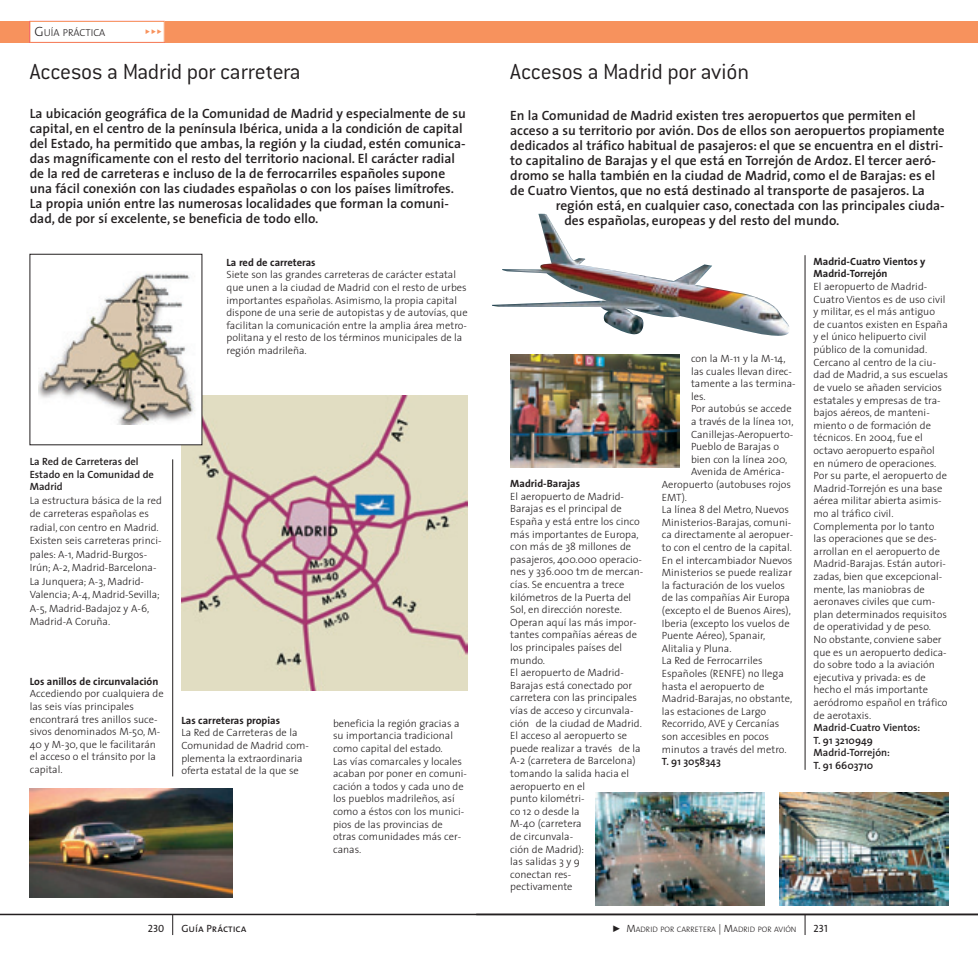
<style>
.page{position:relative;width:978px;height:957px;background:#fff}
.page>*{position:absolute;margin:0;border:0;box-sizing:border-box;transform-origin:0 0}
.t1{font:300 24px "Conduit ITC";letter-spacing:-.01em;color:#231f20}
.t2{font:600 13.5px/15px "The Sans";color:#231f20}
.t3{font:300 10.5px/12.6px "The Sans";color:#231f20}
.t4{font:600 10.5px/12.6px "The Sans";color:#231f20}
.t5{font:700 10.5px/12.6px "The Sans";color:#231f20}
.t6{font:10.5px "The Sans Caps";color:#231f20}
.t7{font:10.2px "The Sans Light Caps";color:#231f20}
.t8{font:300 7.8px "The Sans";color:#231f20}
.s1{font-size:13.5px}
.s2{color:#fff}
.s3{color:#f7925d}
.s4{font-size:10.5px}
</style>
<div class="page">
<div style="left:476px;top:21px;width:502px;height:22px;background:#f7925d"></div>
<svg style="left:805px;top:915px;width:1px;height:20px"></svg>
<hr style="left:805px;top:255px;width:1px;height:515px;background:#231f20">
<img style="left:492px;top:214px;width:297px;height:122px">
<img style="left:779px;top:793px;width:169px;height:112px">
<img style="left:595px;top:793px;width:169px;height:113px">
<img style="left:510px;top:354px;width:169px;height:113px">
<div style="left:0;top:21px;width:489px;height:22px;background:#f7925d"></div>
<hr style="left:0;top:913px;width:489px;height:2px;background:#231f20">
<hr style="left:489px;top:913px;width:489px;height:2px;background:#231f20">
<svg style="left:172px;top:915px;width:1px;height:20px"></svg>
<hr style="left:172px;top:459px;width:1px;height:317px;background:#231f20">
<img style="left:181px;top:395px;width:287px;height:295px">
<div style="left:30px;top:254px;width:172px;height:191px;background:#fff"></div>
<img style="left:39px;top:273px;width:156px;height:152px">
<img style="left:30px;top:788px;width:203px;height:109px">
<div style="left:30px;top:21px;width:134px;height:21px;background:#fff"></div>
<div style="left:30px;top:21px;width:134px;height:22px;border:1px solid #f7925d"></div>
<p class="t7" style="left:35px;top:29px;width:133px"><span class="s1">G</span>UÍA PRÁCTICA<span class="s2">✔✔✔✔✔✔</span><span class="s3">✔✔✔</span></p>
<h1 class="t1" style="left:30px;top:64px;width:273px">Accesos a Madrid por carretera</h1>
<p class="t2" style="left:30px;top:107px;width:438px">La ubicación geográfica de la Comunidad de Madrid y especialmente de su capital, en el centro de la península Ibérica, unida a la condición de capital del Estado, ha permitido que ambas, la región y la ciudad, estén comunica&shy;das magníficamente con el resto del territorio nacional. El carácter radial de la red de carreteras e incluso de la de ferrocarriles españoles supone una fácil conexión con las ciudades españolas o con los países limítrofes.<br>La propia unión entre las numerosas localidades que forman la comuni&shy;dad, de por sí excelente, se beneficia de todo ello.</p>
<p class="t5" style="left:226px;top:257px;width:91px">La red de carreteras</p>
<p class="t3" style="left:226px;top:269px;width:243px">Siete son las grandes carreteras de carácter estatal que unen a la ciudad de Madrid con el resto de urbes importantes españolas. Asimismo, la propia capital dispone de una serie de autopistas y de autovías, que facilitan la comunicación entre la amplia área metro&shy;politana y el resto de los términos municipales de la región madrileña.</p>
<p class="t4" style="left:30px;top:456px;width:126px">La Red de Carreteras del<br>Estado en la Comunidad de<br>Madrid</p>
<p class="t3" style="left:30px;top:494px;width:134px;line-height:13.5px">La estructura básica de la red de carreteras españolas es radial, con centro en Madrid.<br>Existen seis carreteras princi&shy;pales: A-1, Madrid-Burgos-<br>Irún; A-2, Madrid-Barcelona-<br>La Junquera; A-3, Madrid-<br>Valencia; A-4, Madrid-Sevilla;<br>A-5, Madrid-Badajoz y A-6,<br>Madrid-A Coruña.</p>
<p class="t5" style="left:30px;top:676px;width:130px">Los anillos de circunvalación</p>
<p class="t3" style="left:30px;top:688px;width:135px">Accediendo por cualquiera de las seis vías principales encontrará tres anillos suce&shy;sivos denominados M-50, M-<br>40 y M-30, que le facilitarán el acceso o el tránsito por la capital.</p>
<p class="t5" style="left:181px;top:715px;width:100px">Las carreteras propias</p>
<p class="t3" style="left:181px;top:727px;width:129px">La Red de Carreteras de la<br>Comunidad de Madrid com&shy;plementa la extraordinaria oferta estatal de la que se</p>
<p class="t3" style="left:333px;top:718px;width:136px">beneficia la región gracias a su importancia tradicional como capital del estado.<br>Las vías comarcales y locales acaban por poner en comuni&shy;cación a todos y cada uno de los pueblos madrileños, así como a éstos con los munici&shy;pios de las provincias de otras comunidades más cer&shy;canas.</p>
<h1 class="t1" style="left:510px;top:64px;width:240px">Accesos a Madrid por avión</h1>
<p class="t2" style="left:510px;top:109px;width:436px">En la Comunidad de Madrid existen tres aeropuertos que permiten el acceso a su territorio por avión. Dos de ellos son aeropuertos propiamente dedicados al tráfico habitual de pasajeros: el que se encuentra en el distri&shy;to capitalino de Barajas y el que está en Torrejón de Ardoz. El tercer aeró&shy;dromo se halla también en la ciudad de Madrid, como el de Barajas: es el de Cuatro Vientos, que no está destinado al transporte de pasajeros. La</p>
<p class="t2" style="left:564px;top:199px;width:382px;text-indent:-9px">región está, en cualquier caso, conectada con las principales ciuda&shy;des españolas, europeas y del resto del mundo.</p>
<p class="t5" style="left:510px;top:478px;width:71px">Madrid-Barajas</p>
<p class="t3" style="left:510px;top:491px;width:135px">El aeropuerto de Madrid-<br>Barajas es el principal de<br>España y está entre los cinco más importantes de Europa, c0n más de 38 millones de pasajeros, 400.000 operacio&shy;nes y 336.000 tm de mercan&shy;cías. Se encuentra a trece kilómetros de la Puerta del<br>Sol, en dirección noreste.<br>Operan aquí las más impor&shy;tantes compañías aéreas de los principales países del mundo.<br>El aeropuerto de Madrid-<br>Barajas está conectado por carretera con las principales vías de acceso y circunvala&shy;ción de la ciudad de Madrid.<br>El acceso al aeropuerto se puede realizar a través de la<br>A-2 (carretera de Barcelona) tomando la salida hacia el aeropuerto en el<br>punto kilométri-<br>co 12 o desde la<br>M-40 (carretera<br>de circunvala-<br>ción de Madrid):<br>las salidas 3 y 9<br>conectan res-<br>pectivamente</p>
<p class="t3" style="left:691px;top:353px;width:96px">con la M-11 y la M-14,</p>
<p class="t3" style="left:691px;top:366px;width:102px">las cuales llevan direc-</p>
<p class="t3" style="left:691px;top:378px;width:106px">tamente a las termina-</p>
<p class="t3" style="left:691px;top:391px;width:16px">les.</p>
<p class="t3" style="left:691px;top:403px;width:102px">Por autobús se accede</p>
<p class="t3" style="left:691px;top:416px;width:104px">a través de la línea 101,</p>
<p class="t3" style="left:691px;top:429px;width:104px">Canillejas-Aeropuerto-</p>
<p class="t3" style="left:691px;top:441px;width:90px">Pueblo de Barajas o</p>
<p class="t3" style="left:691px;top:454px;width:98px">bien con la línea 200,</p>
<p class="t3" style="left:691px;top:466px;width:95px">Avenida de América-</p>
<p class="t3" style="left:662px;top:479px;width:131px">Aeropuerto (autobuses rojos</p>
<p class="t3" style="left:662px;top:492px;width:27px">EMT).</p>
<p class="t3" style="left:662px;top:504px;width:129px">La línea 8 del Metro, Nuevos</p>
<p class="t3" style="left:662px;top:517px;width:131px">Ministerios-Barajas, comuni-</p>
<p class="t3" style="left:662px;top:529px;width:133px">ca directamente al aeropuer-</p>
<p class="t3" style="left:662px;top:542px;width:131px">to con el centro de la capital.</p>
<p class="t3" style="left:662px;top:555px;width:132px">En el intercambiador Nuevos</p>
<p class="t3" style="left:662px;top:567px;width:132px">Ministerios se puede realizar</p>
<p class="t3" style="left:662px;top:580px;width:124px">la facturación de los vuelos</p>
<p class="t3" style="left:662px;top:592px;width:130px">de las compañías Air Europa</p>
<p class="t3" style="left:662px;top:605px;width:131px">(excepto el de Buenos Aires),</p>
<p class="t3" style="left:662px;top:618px;width:129px">Iberia (excepto los vuelos de</p>
<p class="t3" style="left:662px;top:630px;width:105px">Puente Aéreo), Spanair,</p>
<p class="t3" style="left:662px;top:643px;width:71px">Alitalia y Pluna.</p>
<p class="t3" style="left:662px;top:655px;width:102px">La Red de Ferrocarriles</p>
<p class="t3" style="left:662px;top:668px;width:123px">Españoles (RENFE) no llega</p>
<p class="t3" style="left:662px;top:681px;width:104px">hasta el aeropuerto de</p>
<p class="t3" style="left:662px;top:693px;width:132px">Madrid-Barajas, no obstante,</p>
<p class="t3" style="left:662px;top:706px;width:106px">las estaciones de Largo</p>
<p class="t3" style="left:662px;top:718px;width:119px">Recorrido, AVE y Cercanías</p>
<p class="t3" style="left:662px;top:731px;width:108px">son accesibles en pocos</p>
<p class="t3" style="left:662px;top:744px;width:126px">minutos a través del metro.</p>
<p class="t4" style="left:662px;top:756px;width:60px">T. 91 3058343</p>
<p class="t5" style="left:814px;top:256px;width:114px">Madrid-Cuatro Vientos y<br>Madrid-Torrejón</p>
<p class="t3" style="left:814px;top:281px;width:136px">El aeropuerto de Madrid-<br>Cuatro Vientos es de uso civil y militar, es el más antiguo de cuantos existen en España y el único helipuerto civil público de la comunidad.<br>Cercano al centro de la ciu&shy;dad de Madrid, a sus escuelas de vuelo se añaden servicios estatales y empresas de tra&shy;bajos aéreos, de manteni&shy;miento o de formación de técnicos. En 2004, fue el octavo aeropuerto español en número de operaciones.<br>Por su parte, el aeropuerto de<br>Madrid-Torrejón es una base aérea militar abierta asimis&shy;mo al tráfico civil.<br>Complementa por lo tanto las operaciones que se des&shy;arrollan en el aeropuerto de<br>Madrid-Barajas. Están autori&shy;zadas, bien que excepcional&shy;mente, las maniobras de aeronaves civiles que cum&shy;plan determinados requisitos de operatividad y de peso.<br>No obstante, conviene saber que es un aeropuerto dedica&shy;do sobre todo a la aviación ejecutiva y privada: es de hecho el más importante aeródromo español en tráfico de aerotaxis.</p>
<p class="t4" style="left:814px;top:722px;width:108px">Madrid-Cuatro Vientos:<br>T. 91 3210949<br>Madrid-Torrejón:<br>T. 91 6603710</p>
<p class="t6" style="left:181px;top:924px;width:67px">Guía Práctica</p>
<p class="t8" style="left:605px;top:926px;width:193px">✔<span class="s4">M</span>ADRID POR CARRETERA <span class="s4">| M</span>ADRID POR AVIÓN</p>
<p class="t6" style="left:148px;top:924px;width:18px">230</p>
<p class="t6" style="left:814px;top:924px;width:16px">231</p>
</div>
